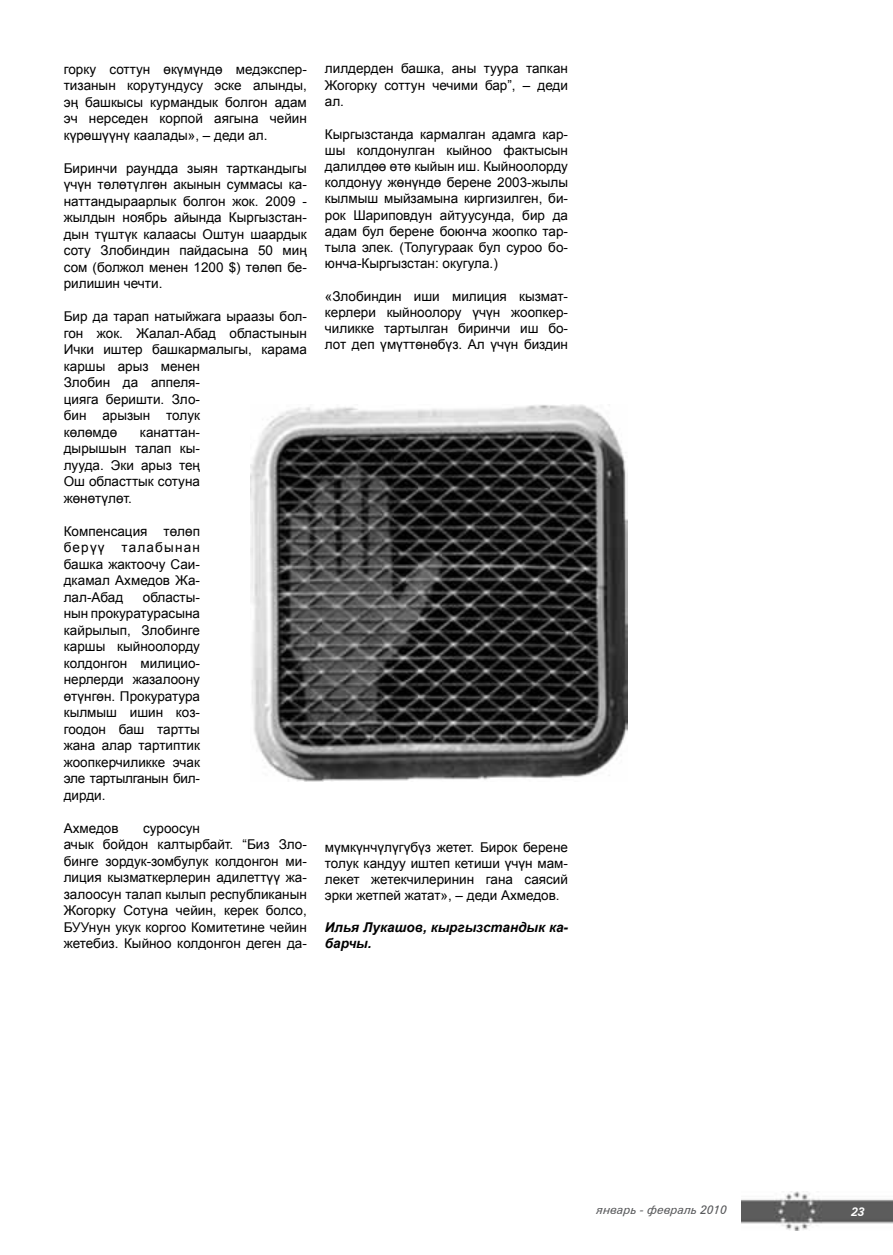
<style>
.page{position:relative;width:893px;height:1255px;background:#fff}
.page>*{position:absolute;margin:0;border:0;box-sizing:border-box;transform-origin:0 0}
.t1{font:13.5px/16.5px "Arial";color:#000;text-align:justify}
.t2{font:italic 700 13.5px/16.2px "Arial";color:#000}
.t3{font:italic 12px "Zurich BT";color:#58595b}
.t4{font:italic 700 12px "Zurich BT";color:#fff}
.s1{font-family:"Arial Uni Toktom"}
</style>
<div class="page">
<img style="left:742px;top:1191px;width:151px;height:39px">
<img style="left:250px;top:404px;width:377px;height:377px">
<p class="t1" style="left:64px;top:61px;width:245px">горку соттун өкүмүндө медэкспер&shy;тизанын корутундусу эске алынды, эң башкысы курмандык болгон адам эч нерседен корпой аягына чейин күрөшүүнү каалады», – деди ал.</p>
<p class="t1" style="left:64px;top:160px;width:245px">Биринчи раундда зыян тарткандыгы үчүн төлөтүлгөн акынын суммасы ка&shy;наттандыраарлык болгон жок. 2009 - жылдын ноябрь айында Кыргызстан&shy;дын түштүк калаасы Оштун шаардык соту Злобиндин пайдасына 50 миң сом (болжол менен 1200 $) төлөп бе&shy;рилишин чечти.</p>
<p class="t1" style="left:64px;top:308px;width:245px;text-align:left">Бир да тарап натыйжага ыраазы бол&shy;гон жок. Жалал-Абад областынын<br>Ички иштер башкармалыгы, карама каршы арыз менен<br>Злобин да аппеля-<br>цияга беришти. Зло-<br>бин арызын толук<br>көлөмдө</p>
<p class="t1" style="left:64px;top:424px;width:138px;text-indent:76px">канаттан&shy;дырышын талап кы&shy;лууда. Эки арыз тең Ош областтык сотуна жөнөтүлөт.</p>
<p class="t1" style="left:64px;top:523px;width:138px">Компенсация төлөп берүү талабынан башка жактоочу Саи&shy;дкамал Ахмедов Жа&shy;лал-Абад</p>
<p class="t1" style="left:64px;top:589px;width:138px;text-indent:79px">областы&shy;нын прокуратурасына кайрылып, Злобинге каршы кыйноолорду колдонгон милицио&shy;нерлерди жазалоону өтүнгөн. Прокуратура кылмыш ишин коз&shy;гоодон баш тартты жана алар тартиптик жоопкерчиликке эчак эле тартылганын бил&shy;дирди.</p>
<p class="t1" style="left:64px;top:820px;width:56px">Ахмедов</p>
<p class="t1" style="left:64px;top:820px;width:245px;text-align:left;text-indent:79px">суроосун<br>ачык бойдон калтырбайт. “Биз Зло&shy;бинге зордук-зомбулук колдонгон ми&shy;лиция кызматкерлерин адилеттүү жа&shy;залоосун талап кылып республиканын<br>Жогорку Сотуна чейин, керек болсо,<br>БУУнун укук коргоо Комитетине чейин жетебиз. Кыйноо колдонгон деген да-</p>
<p class="t1" style="left:325px;top:61px;width:245px">лилдерден башка, аны туура тапкан Жогорку соттун чечими бар”, – деди ал.</p>
<p class="t1" style="left:325px;top:126px;width:245px">Кыргызстанда кармалган адамга кар&shy;шы колдонулган кыйноо фактысын далилдөө өтө кыйын иш. Кыйноолорду колдонуу жөнүндө берене 2003-жылы кылмыш мыйзамына киргизилген, би&shy;рок Шариповдун айтуусунда, бир да адам бул берене боюнча жоопко тар&shy;тыла элек. (Толугураак бул суроо бо&shy;юнча-Кыргызстан: окугула.)</p>
<p class="t1" style="left:325px;top:288px;width:245px">«Злобиндин иши милиция кызмат&shy;керлери кыйноолору үч<span class="s1">і</span>н жоопкер&shy;чиликке тартылган биринчи иш бо&shy;лот деп үмүттөнөбүз. Ал үчүн биздин</p>
<p class="t1" style="left:325px;top:839px;width:245px;line-height:16px">мүмкүнчүлүгүбүз жетет. Бирок берене толук кандуу иштеп кетиши үчүн мам&shy;лекет жетекчилеринин гана саясий эрки жетпей жатат», – деди Ахмедов.</p>
<p class="t2" style="left:325px;top:919px;width:245px">Илья Лукашов, кыргызстандык ка&shy;барчы.</p>
<p class="t3" style="left:597px;top:1201px;width:132px">январь - февраль 2010</p>
<p class="t4" style="left:851px;top:1202px;width:15px">23</p>
</div>
